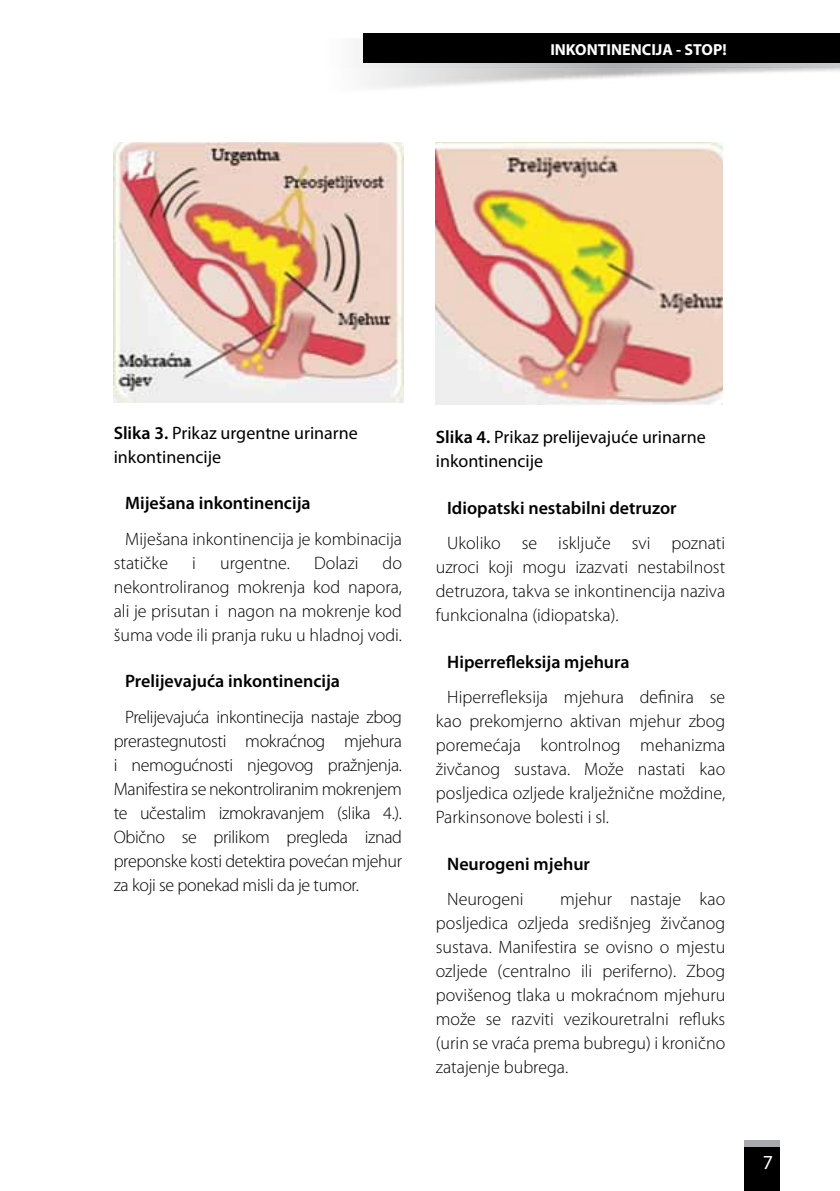
<style>
.page{position:relative;width:840px;height:1191px;background:#fff}
.page>*{position:absolute;margin:0;border:0;box-sizing:border-box;transform-origin:0 0}
.t1{font:20px "Myriad Pro";color:#fff}
.t2{font:300 18px/24px "Myriad Pro";color:#000;text-align:justify}
.t3{font:600 18px "Myriad Pro";color:#000}
.t4{font:18px/24px "Myriad Pro";color:#000}
.t5{font:700 16px "Myriad Pro";color:#fff}
.s1{font-weight:600}
</style>
<div class="page">
<img style="left:357px;top:39px;width:482px;height:106px">
<div style="left:363px;top:33px;width:476px;height:29px;background:#000"></div>
<img style="left:114px;top:142px;width:289px;height:260px">
<img style="left:435px;top:142px;width:287px;height:262px">
<div style="left:744px;top:1139px;width:35px;height:52px;background:#a7a9ac"></div>
<div style="left:744px;top:1147px;width:35px;height:44px;background:#000"></div>
<p class="t5" style="left:550px;top:39px;width:178px">INKONTINENCIJA - STOP!</p>
<p class="t4" style="left:114px;top:420px;width:245px"><span class="s1">Slika 3.</span> Prikaz urgentne urinarne inkontinencije</p>
<p class="t3" style="left:125px;top:492px;width:187px">Miješana inkontinencija</p>
<p class="t2" style="left:114px;top:527px;width:289px;text-indent:11px">Miješana inkontinencija je kombinacija statičke</p>
<p class="t2" style="left:114px;top:551px;width:290px;text-indent:269px">do nekontroliranog mokrenja kod napora, ali je prisutan i nagon na mokrenje kod šuma vode ili pranja ruku u hladnoj vodi.</p>
<p class="t3" style="left:125px;top:670px;width:216px">Prelijevajuća inkontinencija</p>
<p class="t2" style="left:114px;top:705px;width:290px;text-indent:11px">Prelijevajuća inkontinecija nastaje zbog prerastegnutosti mokraćnog mjehura i nemogućnosti njegovog pražnjenja.<br>Manifestira se nekontroliranim mokrenjem te učestalim izmokravanjem (slika 4.).<br>Obično se prilikom pregleda iznad preponske kosti detektira povećan mjehur za koji se ponekad misli da je tumor.</p>
<p class="t2" style="left:192px;top:551px;width:5px">i</p>
<p class="t2" style="left:220px;top:551px;width:71px">urgentne.</p>
<p class="t2" style="left:314px;top:551px;width:46px">Dolazi</p>
<p class="t4" style="left:435px;top:425px;width:271px"><span class="s1">Slika 4.</span> Prikaz prelijevajuće urinarne inkontinencije</p>
<p class="t3" style="left:447px;top:496px;width:231px">Idiopatski nestabilni detruzor</p>
<p class="t2" style="left:435px;top:531px;width:291px;text-indent:11px">Ukoliko se isključe svi poznati uzroci koji mogu izazvati nestabilnost detruzora, takva se inkontinencija naziva funkcionalna (idiopatska).</p>
<p class="t3" style="left:447px;top:650px;width:184px">Hiperrefleksija mjehura</p>
<p class="t2" style="left:435px;top:685px;width:291px;text-indent:11px">Hiperrefleksija mjehura definira se kao prekomjerno aktivan mjehur zbog poremećaja kontrolnog mehanizma živčanog sustava. Može nastati kao posljedica ozljede kralježnične moždine, Parkinsonove bolesti i sl.</p>
<p class="t3" style="left:447px;top:852px;width:144px">Neurogeni mjehur</p>
<p class="t2" style="left:447px;top:887px;width:78px">Neurogeni</p>
<p class="t2" style="left:435px;top:887px;width:291px;text-indent:124px">mjehur nastaje kao posljedica ozljeda središnjeg živčanog sustava. Manifestira se ovisno o mjestu ozljede (centralno ili periferno). Zbog povišenog tlaka u mokraćnom mjehuru može se razviti vezikouretralni refluks (urin se vraća prema bubregu) i kronično zatajenje bubrega.</p>
<p class="t1" style="left:762px;top:1149px;width:12px">7</p>
</div>
